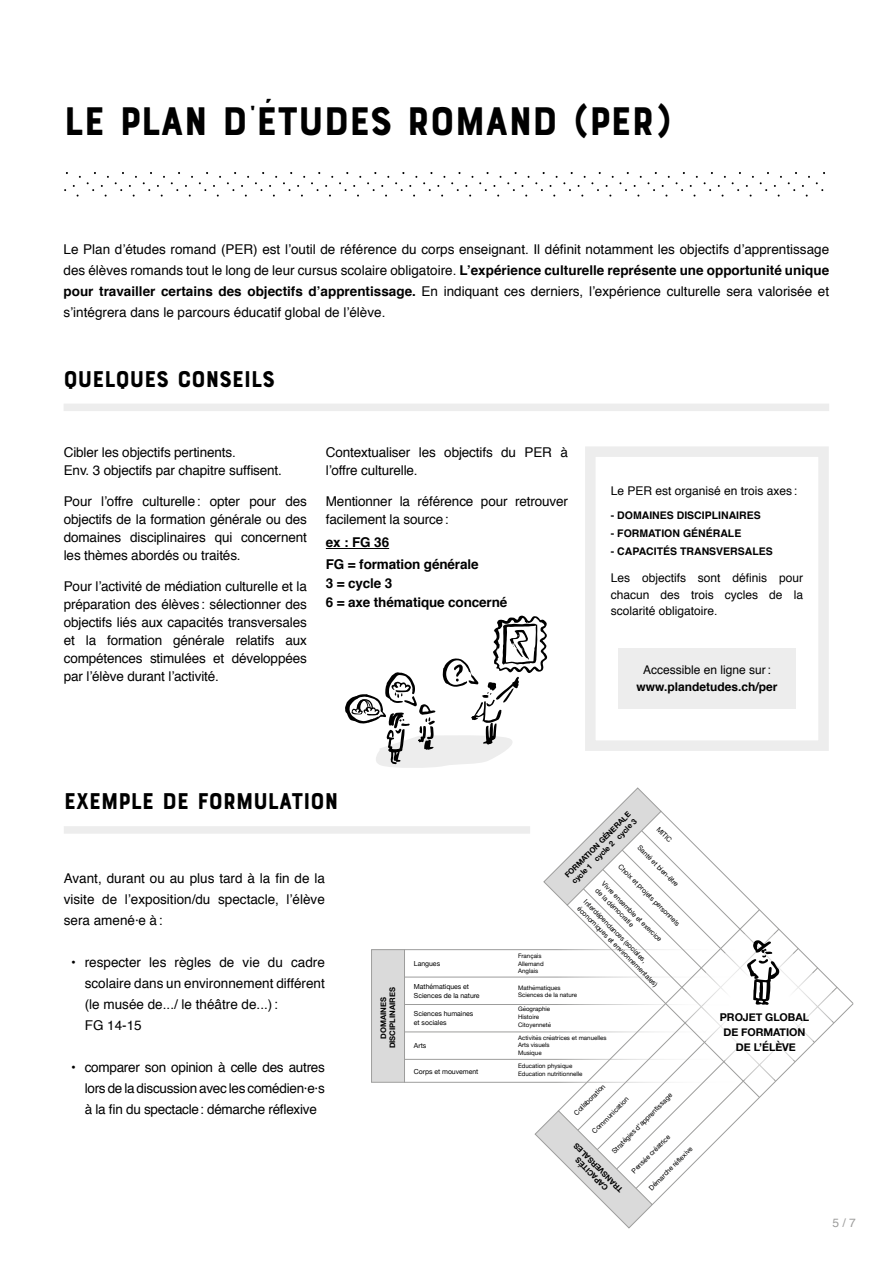
<style>
.page{position:relative;width:893px;height:1263px;background:#fff}
.page>*{position:absolute;margin:0;border:0;box-sizing:border-box;transform-origin:0 0}
.t1{font:42px "Bourton Base";letter-spacing:-.025em;color:#000}
.t2{font:24px "Bourton Base";letter-spacing:-.025em;color:#000}
.t3{font:13.5px/18px "Helvetica";letter-spacing:-.01em;color:#000;text-align:justify}
.t4{font:700 13.5px/21.8px "Helvetica";letter-spacing:-.01em;color:#000}
.t5{font:12px/16.5px "Helvetica";color:#000;text-align:justify}
.t6{font:700 12px "Helvetica";color:#000}
.t7{font:12px "Helvetica";color:#9d9d9c}
.t8{font:700 10.8px/15px "Helvetica Neue";letter-spacing:-.005em;color:#000;text-align:center}
.t9{font:700 10.5px "Helvetica";color:#000}
.t10{font:700 7.65px/9.1px "Helvetica Neue";letter-spacing:-.005em;color:#000;text-align:center}
.t11{font:6.9px/9.1px "Helvetica Neue";letter-spacing:-.005em;color:#000}
.t12{font:6.15px/7.6px "Helvetica Neue";color:#000}
.s1{font-weight:700}
</style>
<div class="page">
<svg style="left:311px;top:182px;width:8px;height:9px"></svg>
<svg style="left:339px;top:182px;width:8px;height:9px"></svg>
<svg style="left:367px;top:182px;width:8px;height:9px"></svg>
<svg style="left:395px;top:182px;width:8px;height:9px"></svg>
<svg style="left:423px;top:182px;width:8px;height:9px"></svg>
<svg style="left:451px;top:182px;width:8px;height:9px"></svg>
<svg style="left:479px;top:182px;width:8px;height:9px"></svg>
<svg style="left:507px;top:182px;width:8px;height:9px"></svg>
<svg style="left:535px;top:172px;width:135px;height:25px"></svg>
<div style="left:64px;top:404px;width:765px;height:7px;background:#ededed"></div>
<div style="left:618px;top:648px;width:177px;height:60px;background:#ededed"></div>
<hr style="left:404px;top:977px;width:423px;height:1px;background:#9d9d9c">
<hr style="left:404px;top:1004px;width:448px;height:1px;background:#9d9d9c">
<hr style="left:404px;top:1031px;width:421px;height:1px;background:#9d9d9c">
<hr style="left:404px;top:1059px;width:394px;height:1px;background:#9d9d9c">
<hr style="left:404px;top:1082px;width:370px;height:1px;background:#9d9d9c">
<hr style="left:404px;top:949px;width:394px;height:1px;background:#9d9d9c">
<div style="left:372px;top:950px;width:32px;height:132px;background:#dadada"></div>
<div style="left:371px;top:949px;width:34px;height:134px;border:1px solid #9d9d9c"></div>
<svg style="left:534px;top:787px;width:320px;height:442px"></svg>
<div style="left:64px;top:826px;width:466px;height:8px;background:#ededed"></div>
<div style="left:585px;top:446px;width:244px;height:305px;border:10px solid #ededed"></div>
<hr style="left:326px;top:548px;width:63px;height:1px;background:#000">
<svg style="left:345px;top:615px;width:202px;height:153px"></svg>
<h1 class="t1" style="left:64px;top:95px;width:610px">LE PLAN D’ÉTUDES ROMAND (PER)</h1>
<p class="t3" style="left:64px;top:239px;width:767px;line-height:21px">Le Plan d’études romand (PER) est l’outil de référence du corps enseignant. Il définit notamment les objectifs d’apprentissage des élèves romands tout le long de leur cursus scolaire obligatoire. <span class="s1">L’expérience culturelle représente une opportunité unique pour travailler certains des objectifs d’apprentissage.</span> En indiquant ces derniers, l’expérience culturelle sera valorisée et s’intégrera dans le parcours éducatif global de l’élève.</p>
<h2 class="t2" style="left:64px;top:364px;width:213px">QUELQUES CONSEILS</h2>
<p class="t3" style="left:64px;top:444px;width:220px">Cibler les objectifs pertinents.<br>Env. 3 objectifs par chapitre suffisent.</p>
<p class="t3" style="left:64px;top:493px;width:245px">Pour l’offre culturelle: opter pour des objectifs de la formation générale ou des domaines disciplinaires qui concernent les thèmes abordés ou traités.</p>
<p class="t3" style="left:64px;top:578px;width:245px">Pour l’activité de médiation culturelle et la préparation des élèves: sélectionner des objectifs liés aux capacités transversales et la formation générale relatifs aux compétences stimulées et développées par l’élève durant l’activité.</p>
<p class="t3" style="left:326px;top:444px;width:244px">Contextualiser les objectifs du PER à l’offre culturelle.</p>
<p class="t3" style="left:326px;top:493px;width:244px">Mentionner la référence pour retrouver facilement la source:</p>
<p class="t4" style="left:326px;top:532px;width:154px">ex : FG 36<br>FG = formation générale</p>
<p class="t4" style="left:326px;top:574px;width:183px;line-height:18.8px">3 = cycle 3<br>6 = axe thématique concerné</p>
<p class="t5" style="left:611px;top:483px;width:188px">Le PER est organisé en trois axes :</p>
<p class="t9" style="left:611px;top:507px;width:151px">- DOMAINES DISCIPLINAIRES</p>
<p class="t9" style="left:611px;top:525px;width:132px">- FORMATION GÉNÉRALE</p>
<p class="t9" style="left:611px;top:543px;width:163px">- CAPACITÉS TRANSVERSALES</p>
<p class="t5" style="left:611px;top:570px;width:194px">Les objectifs sont définis pour chacun des trois cycles de la scolarité obligatoire.</p>
<p class="t5" style="left:643px;top:662px;width:129px">Accessible en ligne sur:</p>
<p class="t6" style="left:636px;top:677px;width:142px">www.plandetudes.ch/per</p>
<h2 class="t2" style="left:64px;top:786px;width:276px">EXEMPLE DE FORMULATION</h2>
<p class="t3" style="left:64px;top:868px;width:263px;line-height:21px">Avant, durant ou au plus tard à la fin de la visite de l’exposition/du spectacle, l’élève sera amené·e à:</p>
<p class="t3" style="left:85px;top:952px;width:242px;line-height:21px;text-align:left;text-indent:-14px">• respecter les règles de vie du cadre scolaire dans un environnement différent (le musée de.../ le théâtre de...):<br>FG 14-15</p>
<p class="t3" style="left:85px;top:1057px;width:242px;line-height:21px;text-indent:-14px">• comparer son opinion à celle des autres lors de la discussion avec les comédien·e·s à la fin du spectacle: démarche réflexive</p>
<p class="t11" style="left:414px;top:959px;width:28px">Langues</p>
<p class="t10" style="left:379px;top:1048px;width:63px;rotate:-90deg">DOMAINES<br>DISCIPLINAIRES</p>
<p class="t11" style="left:414px;top:982px;width:67px">Mathématiques et<br>Sciences de la nature</p>
<p class="t11" style="left:414px;top:1009px;width:61px">Sciences humaines et sociales</p>
<p class="t11" style="left:414px;top:1041px;width:14px">Arts</p>
<p class="t11" style="left:414px;top:1067px;width:66px">Corps et mouvement</p>
<p class="t10" style="left:563px;top:873px;width:91px;text-align:left;rotate:-45deg">FORMATION GÉNERALE cycle 1 cycle 2 cycle 3</p>
<p class="t11" style="left:661px;top:825px;width:20px;rotate:45deg">MITIC</p>
<p class="t11" style="left:606px;top:880px;width:83px;rotate:45deg">Vivre ensemble et exercice de la démocratie</p>
<p class="t11" style="left:642px;top:843px;width:56px;rotate:45deg">Santé et bien-être</p>
<p class="t11" style="left:622px;top:862px;width:85px;rotate:45deg">Choix et projets personnels</p>
<p class="t11" style="left:588px;top:898px;width:112px;rotate:45deg">Interdépendances (sociales, économiques et environnementales)</p>
<p class="t12" style="left:518px;top:952px;width:27px">Français<br>Allemand<br>Anglais</p>
<p class="t12" style="left:518px;top:1006px;width:34px">Géographie<br>Histoire<br>Citoyenneté</p>
<p class="t12" style="left:518px;top:1034px;width:90px">Activités créatrices et manuelles<br>Arts visuels<br>Musique</p>
<p class="t12" style="left:518px;top:1063px;width:66px">Education physique<br>Education nutritionnelle</p>
<p class="t12" style="left:518px;top:984px;width:61px">Mathématiques<br>Sciences de la nature</p>
<p class="t11" style="left:572px;top:1111px;width:42px;rotate:-45deg">Collaboration</p>
<p class="t11" style="left:610px;top:1149px;width:83px;rotate:-45deg">Stratégies d’apprentissage</p>
<p class="t11" style="left:590px;top:1129px;width:50px;rotate:-45deg">Communication</p>
<p class="t11" style="left:630px;top:1169px;width:53px;rotate:-45deg">Pensée créatrice</p>
<p class="t10" style="left:612px;top:1200px;width:67px;rotate:-135deg">CAPACITÉS<br>TRANSVERSALES</p>
<p class="t11" style="left:647px;top:1186px;width:60px;rotate:-45deg">Démarche réflexive</p>
<p class="t8" style="left:720px;top:1010px;width:91px">PROJET GLOBAL<br>DE FORMATION<br>DE L’ÉLÈVE</p>
<p class="t7" style="left:832px;top:1214px;width:25px">5 / 7</p>
</div>
